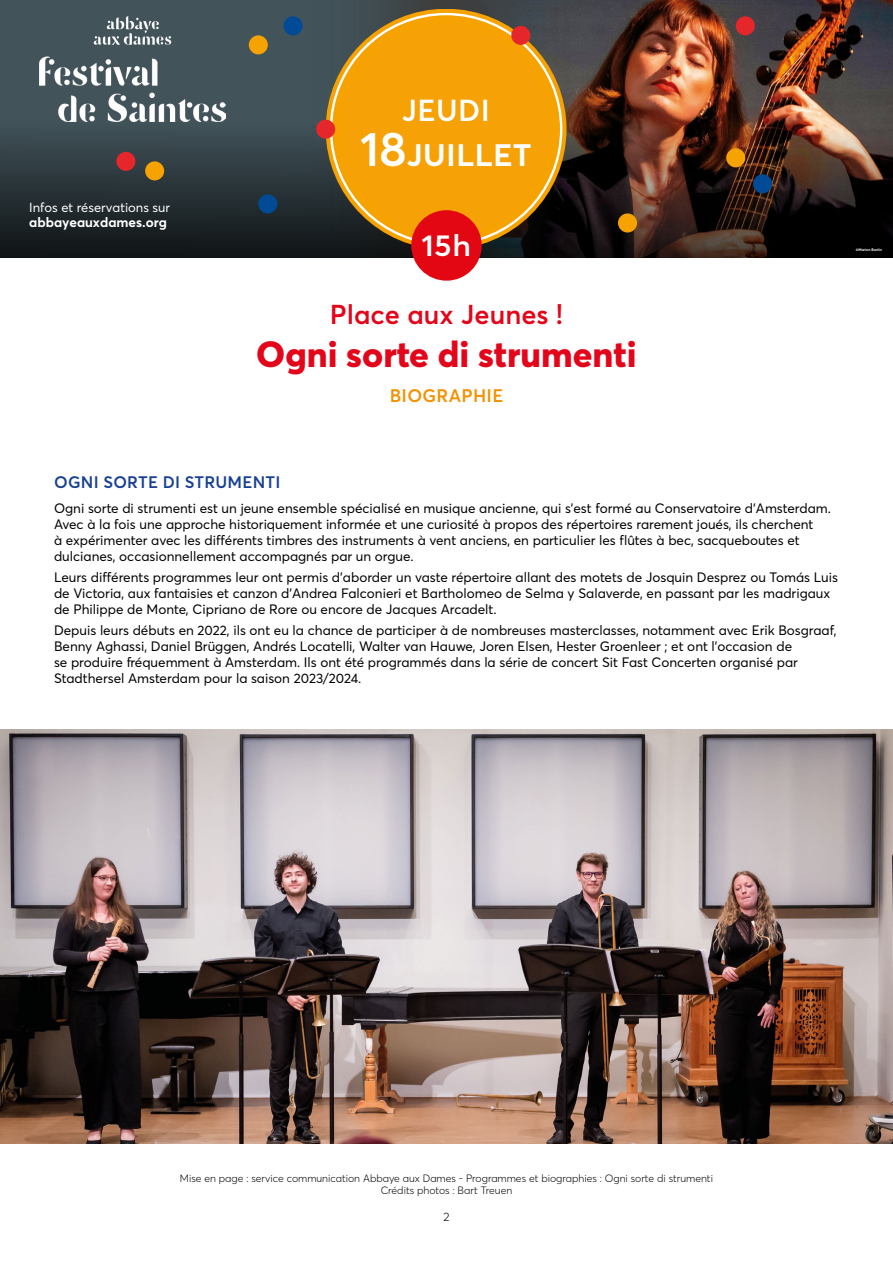
<style>
.page{position:relative;width:893px;height:1263px;background:#fff}
.page>*{position:absolute;margin:0;border:0;box-sizing:border-box;transform-origin:0 0}
.t1{font:600 37.5px "Averta";color:#fff}
.t2{font:800 36px "Averta";color:#e3051a}
.t3{font:600 30px "Averta";letter-spacing:.015em;color:#fff}
.t4{font:600 29.85px "Averta";color:#fff;scale:1.05 1}
.t5{font:600 27px "Averta";color:#e3051a}
.t6{font:600 18px "Averta";letter-spacing:.015em;color:#f39200}
.t7{font:600 16.5px "Averta";letter-spacing:.015em;color:#184093}
.t8{font:13.5px/16.2px "Averta";color:#000}
.t9{font:700 13.5px "Averta";color:#fff}
.t10{font:12.9px "Averta";color:#fff}
.t11{font:300 12px "Averta";color:#000}
.t12{font:300 10.5px/12.6px "Averta";color:#000;text-align:center}
.t13{font:700 3.75px "Averta";color:#fff}
.s1{font-size:48px}
</style>
<div class="page">
<img style="left:0;top:0;width:893px;height:258px">
<div style="left:618px;top:213px;width:19px;height:19px;background:#f6a200;border-radius:10px"></div>
<div style="left:736px;top:16px;width:19px;height:19px;background:#e5262a;border-radius:10px"></div>
<div style="left:145px;top:161px;width:19px;height:19px;background:#f6a200;border-radius:10px"></div>
<svg style="left:326px;top:9px;width:240px;height:241px;background:#f1a513"></svg>
<svg style="left:330px;top:13px;width:232px;height:232px"></svg>
<div style="left:332px;top:15px;width:228px;height:228px;background:#f6a200;border-radius:114px"></div>
<div style="left:116px;top:152px;width:19px;height:19px;background:#e5262a;border-radius:10px"></div>
<div style="left:283px;top:16px;width:20px;height:19px;background:#004a96;border-radius:10px"></div>
<div style="left:726px;top:148px;width:19px;height:19px;background:#f6a200;border-radius:10px"></div>
<div style="left:753px;top:174px;width:19px;height:19px;background:#004a96;border-radius:10px"></div>
<div style="left:316px;top:120px;width:19px;height:19px;background:#e5262a;border-radius:10px"></div>
<div style="left:511px;top:26px;width:19px;height:19px;background:#e5262a;border-radius:10px"></div>
<div style="left:258px;top:194px;width:19px;height:19px;background:#004a96;border-radius:10px"></div>
<div style="left:249px;top:35px;width:19px;height:19px;background:#f6a200;border-radius:10px"></div>
<img style="left:39px;top:17px;width:186px;height:105px">
<div style="left:340px;top:24px;width:212px;height:211px;background:#f6a106;border-radius:50%"></div>
<div style="left:411px;top:210px;width:71px;height:71px;background:#e30613;border-radius:50%"></div>
<img style="left:0;top:729px;width:893px;height:415px">
<p class="t10" style="left:29px;top:199px;width:142px">Infos et réservations sur</p>
<p class="t9" style="left:29px;top:213px;width:139px">abbayeauxdames.org</p>
<h3 class="t3" style="left:402px;top:89px;width:90px">JEUDI</h3>
<h1 class="t1" style="left:360px;top:126px;width:173px"><span class="s1">18</span>juillet</h1>
<h3 class="t4" style="left:422px;top:224px;width:49px">15 h</h3>
<h3 class="t5" style="left:330px;top:296px;width:235px">Place aux Jeunes !</h3>
<h2 class="t2" style="left:256px;top:329px;width:382px">Ogni sorte di strumenti</h2>
<h3 class="t6" style="left:390px;top:383px;width:115px">BIOGRAPHIE</h3>
<p class="t13" style="left:856px;top:247px;width:28px">©Marion Bertin</p>
<p class="t7" style="left:54px;top:471px;width:228px">OGNI SORTE DI STRUMENTI</p>
<p class="t8" style="left:54px;top:499px;width:778px">Ogni sorte di strumenti est un jeune ensemble spécialisé en musique ancienne, qui s’est formé au Conservatoire d’Amsterdam.<br>Avec à la fois une approche historiquement informée et une curiosité à propos des répertoires rarement joués, ils cherchent<br>à expérimenter avec les différents timbres des instruments à vent anciens, en particulier les flûtes à bec, sacqueboutes et dulcianes, occasionnellement accompagnés par un orgue.</p>
<p class="t8" style="left:54px;top:568px;width:786px">Leurs différents programmes leur ont permis d’aborder un vaste répertoire allant des motets de Josquin Desprez ou Tomás Luis de Victoria, aux fantaisies et canzon d’Andrea Falconieri et Bartholomeo de Selma y Salaverde, en passant par les madrigaux de Philippe de Monte, Cipriano de Rore ou encore de Jacques Arcadelt.</p>
<p class="t8" style="left:54px;top:621px;width:784px">Depuis leurs débuts en 2022, ils ont eu la chance de participer à de nombreuses masterclasses, notamment avec Erik Bosgraaf, Benny Aghassi, Daniel Brüggen, Andrés Locatelli, Walter van Hauwe, Joren Elsen, Hester Groenleer ; et ont l’occasion de<br>se produire fréquemment à Amsterdam. Ils ont été programmés dans la série de concert Sit Fast Concerten organisé par Stadthersel Amsterdam pour la saison 2023/2024.</p>
<p class="t12" style="left:180px;top:1171px;width:534px">Mise en page : service communication Abbaye aux Dames - Programmes et biographies : Ogni sorte di strumenti<br>Crédits photos : Bart Treuen</p>
<p class="t11" style="left:443px;top:1208px;width:8px">2</p>
</div>
